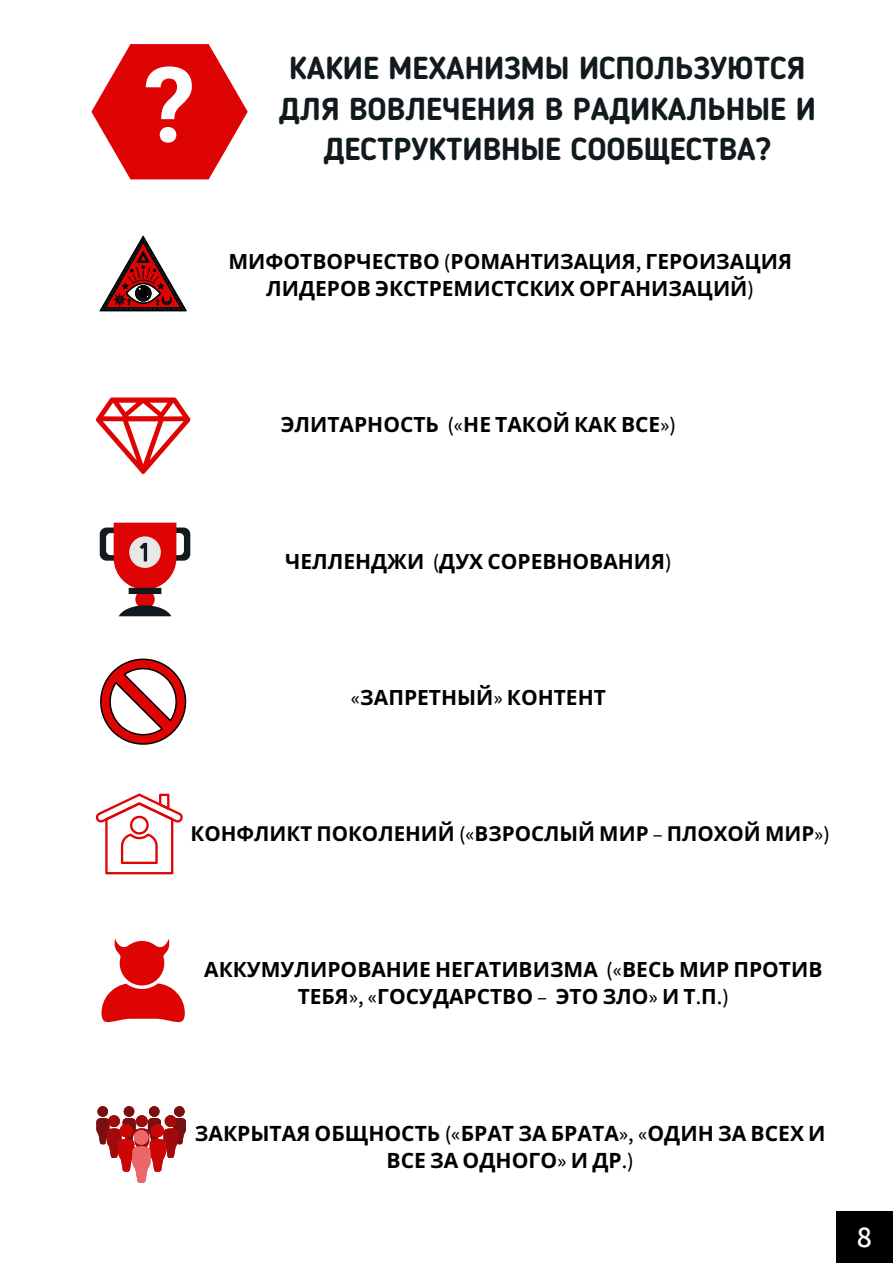
<style>
.page{position:relative;width:893px;height:1264px;background:#fff}
.page>*{position:absolute;margin:0;border:0;box-sizing:border-box;transform-origin:0 0}
.t1{font:700 104.85px "Roboto";color:#fff}
.t2{font:700 31.5px/40.5px "Blogger Sans";color:#111b1e;text-align:center}
.t3{font:600 30px "Assistant";color:#fff}
.t4{font:700 21.15px/27.2px "Noto Sans";color:#000;text-align:center}
.t5{font:700 21px/27px "Noto Sans";color:#000;text-align:center}
.t6{font:700 20.55px "Noto Sans";color:#000}
.s1{font-family:"Assistant";font-weight:600}
</style>
<div class="page">
<div style="left:836px;top:1210px;width:56px;height:52px;background:#000"></div>
<svg style="left:91px;top:44px;width:157px;height:135px"></svg>
<svg style="left:100px;top:236px;width:87px;height:75px"></svg>
<svg style="left:96px;top:398px;width:94px;height:76px"></svg>
<div style="left:135px;top:589px;width:20px;height:20px;background:#df0404;border-radius:50%"></div>
<div style="left:129px;top:588px;width:32px;height:6px;background:#111b1e"></div>
<svg style="left:119px;top:605px;width:52px;height:11px"></svg>
<svg style="left:100px;top:522px;width:90px;height:67px"></svg>
<svg style="left:100px;top:658px;width:87px;height:87px"></svg>
<svg style="left:96px;top:793px;width:87px;height:81px"></svg>
<svg style="left:101px;top:938px;width:84px;height:85px"></svg>
<svg style="left:96px;top:1106px;width:90px;height:76px"></svg>
<div style="left:134px;top:1129px;width:14px;height:15px;background:#eb6868;border-radius:50%"></div>
<p class="t1" style="left:143px;top:45px;width:54px">?</p>
<p class="t2" style="left:279px;top:51px;width:538px">КАКИЕ МЕХАНИЗМЫ ИСПОЛЬЗУЮТСЯ<br>ДЛЯ ВОВЛЕЧЕНИЯ В РАДИКАЛЬНЫЕ И</p>
<p class="t2" style="left:323px;top:132px;width:449px">ДЕСТРУКТИВНЫЕ СООБЩЕСТВА?</p>
<p class="t5" style="left:228px;top:247px;width:565px">МИФОТВОРЧЕСТВО <span class="s1">(</span>РОМАНТИЗАЦИЯ<span class="s1">,</span> ГЕРОИЗАЦИЯ<br>ЛИДЕРОВ ЭКСТРЕМИСТСКИХ ОРГАНИЗАЦИЙ<span class="s1">)</span></p>
<p class="t5" style="left:281px;top:410px;width:397px">ЭЛИТАРНОСТЬ <span class="s1">(«</span>НЕ ТАКОЙ КАК ВСЕ<span class="s1">»)</span></p>
<p class="t5" style="left:285px;top:547px;width:388px">ЧЕЛЛЕНДЖИ <span class="s1">(</span>ДУХ СОРЕВНОВАНИЯ<span class="s1">)</span></p>
<p class="t5" style="left:351px;top:683px;width:256px"><span class="s1">«</span>ЗАПРЕТНЫЙ<span class="s1">»</span> КОНТЕНТ</p>
<p class="t6" style="left:190px;top:818px;width:641px">КОНФЛИКТ ПОКОЛЕНИЙ <span class="s1">(«</span>ВЗРОСЛЫЙ МИР <span class="s1">–</span> ПЛОХОЙ МИР<span class="s1">»)</span></p>
<p class="t5" style="left:204px;top:955px;width:619px">АККУМУЛИРОВАНИЕ НЕГАТИВИЗМА <span class="s1">(«</span>ВЕСЬ МИР ПРОТИВ<br>ТЕБЯ<span class="s1">», «</span>ГОСУДАРСТВО <span class="s1">–</span> ЭТО ЗЛО<span class="s1">»</span> И Т<span class="s1">.</span>П<span class="s1">.)</span></p>
<p class="t4" style="left:195px;top:1118px;width:632px">ЗАКРЫТАЯ ОБЩНОСТЬ <span class="s1">(«</span>БРАТ ЗА БРАТА<span class="s1">», «</span>ОДИН ЗА ВСЕХ И<br>ВСЕ ЗА ОДНОГО<span class="s1">»</span> И ДР<span class="s1">.)</span></p>
<p class="t3" style="left:856px;top:1215px;width:17px">8</p>
</div>
